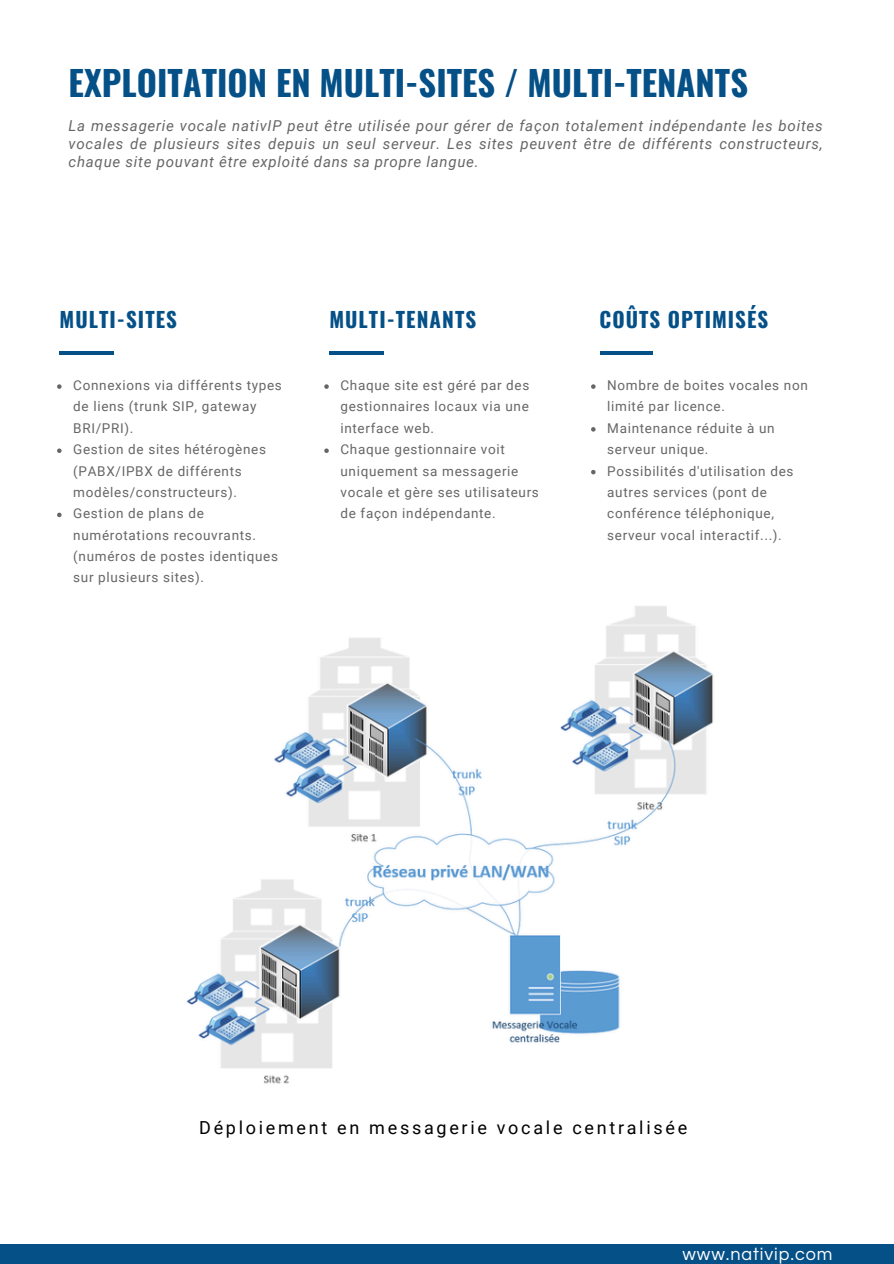
<style>
.page{position:relative;width:894px;height:1264px;background:#fff}
.page>*{position:absolute;margin:0;border:0;box-sizing:border-box;transform-origin:0 0}
.t1{font:700 34.5px "Oswald";color:#055087}
.t2{font:700 21px "Oswald";letter-spacing:.05em;color:#055087}
.t3{font:18px "Roboto";letter-spacing:.15em;color:#000}
.t4{font:18px "Questrial";letter-spacing:.05em;color:#fff}
.t5{font:italic 15px/18px "Roboto";letter-spacing:.05em;color:#666;text-align:justify}
.t6{font:13.5px/21.3px "Roboto";letter-spacing:.05em;color:#666}
</style>
<div class="page">
<hr style="left:329px;top:351px;width:54px;height:3px;background:#055087">
<hr style="left:60px;top:351px;width:54px;height:3px;background:#055087">
<hr style="left:599px;top:351px;width:53px;height:3px;background:#055087">
<div style="left:0;top:1244px;width:893px;height:19px;background:#055087"></div>
<img style="left:186px;top:606px;width:527px;height:478px">
<svg style="left:57px;top:384px;width:5px;height:5px"></svg>
<svg style="left:57px;top:448px;width:5px;height:5px"></svg>
<svg style="left:57px;top:512px;width:5px;height:5px"></svg>
<svg style="left:324px;top:384px;width:5px;height:5px"></svg>
<svg style="left:324px;top:448px;width:5px;height:5px"></svg>
<svg style="left:591px;top:384px;width:4px;height:5px"></svg>
<svg style="left:591px;top:427px;width:4px;height:4px"></svg>
<svg style="left:591px;top:470px;width:4px;height:4px"></svg>
<p class="t1" style="left:69px;top:56px;width:680px">EXPLOITATION EN MULTI-SITES / MULTI-TENANTS</p>
<p class="t5" style="left:69px;top:117px;width:755px">La messagerie vocale nativIP peut être utilisée pour gérer de façon totalement indépendante les boites vocales de plusieurs sites depuis un seul serveur. Les sites peuvent être de différents constructeurs, chaque site pouvant être exploité dans sa propre langue.</p>
<h4 class="t2" style="left:60px;top:302px;width:119px">MULTI-SITES</h4>
<h1 class="t2" style="left:329px;top:302px;width:148px">MULTI-TENANTS</h1>
<h2 class="t2" style="left:599px;top:302px;width:170px">COÛTS OPTIMISÉS</h2>
<h2 class="t6" style="left:73px;top:375px;width:210px">Connexions via différents types de liens (trunk SIP, gateway<br>BRI/PRI).</h2>
<p class="t6" style="left:73px;top:439px;width:194px">Gestion de sites hétérogènes (PABX/IPBX de différents modèles/constructeurs).</p>
<h2 class="t6" style="left:73px;top:503px;width:206px">Gestion de plans de numérotations recouvrants. (numéros de postes identiques sur plusieurs sites).</h2>
<p class="t6" style="left:340px;top:375px;width:190px;text-align:justify">Chaque site est géré par des gestionnaires locaux via une interface web.</p>
<p class="t6" style="left:340px;top:439px;width:200px">Chaque gestionnaire voit uniquement sa messagerie vocale et gère ses utilisateurs de façon indépendante.</p>
<p class="t6" style="left:607px;top:375px;width:202px">Nombre de boites vocales non limité par licence.</p>
<p class="t6" style="left:607px;top:417px;width:169px">Maintenance réduite à un serveur unique.</p>
<p class="t6" style="left:607px;top:460px;width:188px">Possibilités d'utilisation des autres services (pont de conférence téléphonique, serveur vocal interactif...).</p>
<p class="t3" style="left:199px;top:1116px;width:489px">Déploiement en messagerie vocale centralisée</p>
<p class="t4" style="left:682px;top:1245px;width:151px">www.nativip.com</p>
</div>
